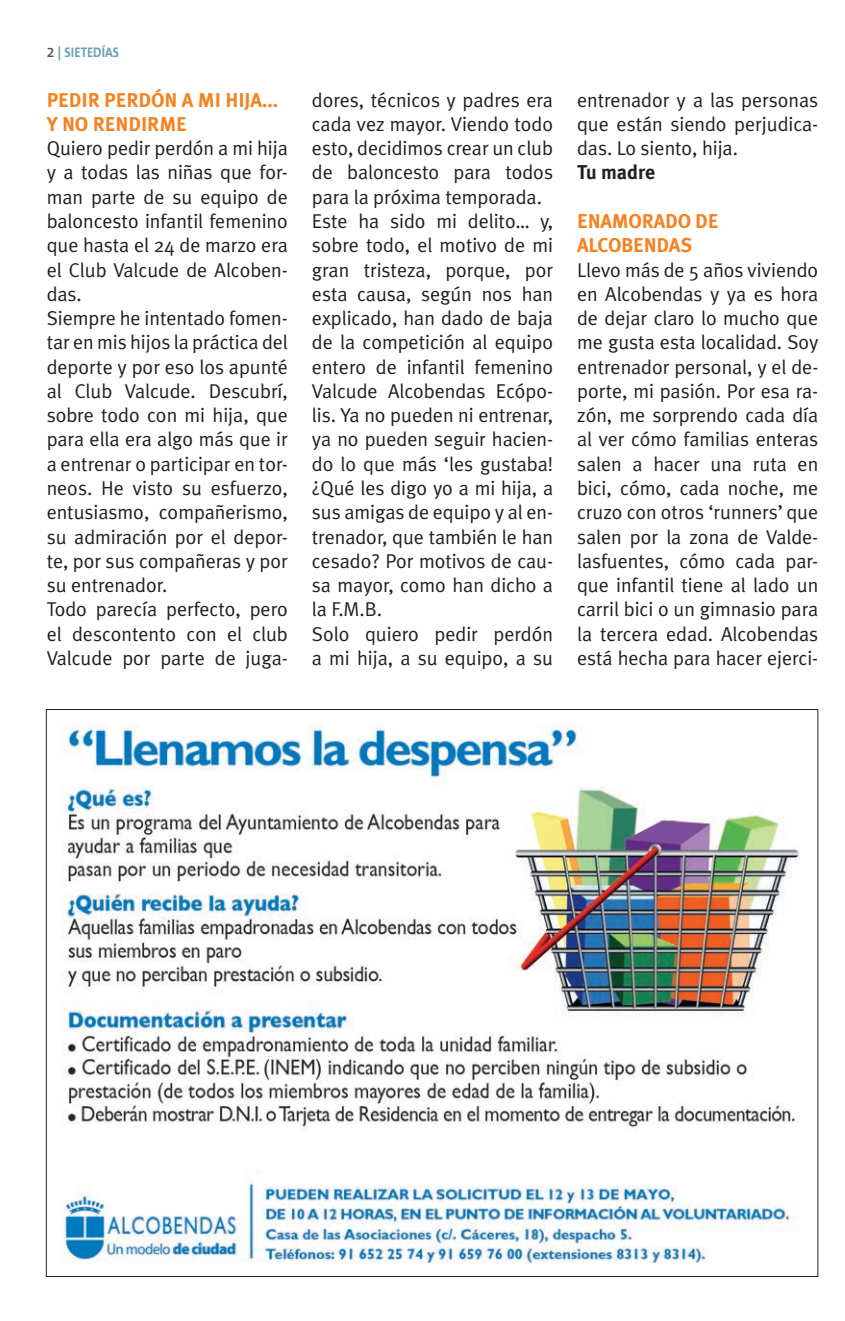
<style>
.page{position:relative;width:845px;height:1321px;background:#fff}
.page>*{position:absolute;margin:0;border:0;box-sizing:border-box;transform-origin:0 0}
.t1{font:20px/24.2px "Meta Plus Normal";letter-spacing:-.005em;color:#231f20}
.t2{font:700 20px/24.2px "Meta Plus";letter-spacing:-.005em;color:#f58220}
.t3{font:700 20px "Meta Plus";letter-spacing:-.005em;color:#231f20}
.t4{font:700 14px "The Sans B7";color:#64a0b4}
.s1{font-family:"The Sans B6";font-weight:600;color:#475354}
</style>
<div class="page">
<img style="left:61px;top:724px;width:739px;height:540px">
<p class="t4" style="left:47px;top:45px;width:74px"><span class="s1">2</span> | SIETEDÍAS</p>
<p class="t2" style="left:47px;top:87px;width:233px">PEDIR PERDÓN A MI HIJA...<br>Y NO RENDIRME</p>
<p class="t1" style="left:47px;top:136px;width:243px">Quiero pedir perdón a mi hija y a todas las niñas que for&shy;man parte de su equipo de baloncesto infantil femenino que hasta el 24 de marzo era el Club Valcude de Alcoben&shy;das.<br>Siempre he intentado fomen&shy;tar en mis hijos la práctica del deporte y por eso los apunté al Club Valcude. Descubrí, sobre todo con mi hija, que para ella era algo más que ir a entrenar o participar en tor&shy;neos. He visto su esfuerzo, entusiasmo, compañerismo, su admiración por el depor&shy;te, por sus compañeras y por su entrenador.<br>Todo parecía perfecto, pero el descontento con el club<br>Valcude por parte de juga-</p>
<p class="t1" style="left:312px;top:87px;width:243px">dores, técnicos y padres era cada vez mayor. Viendo todo esto, decidimos crear un club de baloncesto para todos para la próxima temporada.<br>Este ha sido mi delito… y, sobre todo, el motivo de mi gran tristeza, porque, por esta causa, según nos han explicado, han dado de baja de la competición al equipo entero de infantil femenino<br>Valcude Alcobendas Ecópo&shy;lis. Ya no pueden ni entrenar, ya no pueden seguir hacien&shy;do lo que más ‘les gustaba! ¿Qué les digo yo a mi hija, a sus amigas de equipo y al en&shy;trenador, que también le han cesado? Por motivos de cau&shy;sa mayor, como han dicho a la F.M.B.<br>Solo quiero pedir perdón a mi hija, a su equipo, a su</p>
<p class="t1" style="left:577px;top:87px;width:242px;text-align:justify">entrenador y a las personas que están siendo perjudica&shy;das. Lo siento, hija.</p>
<p class="t3" style="left:577px;top:161px;width:79px">Tu madre</p>
<p class="t2" style="left:577px;top:209px;width:143px">ENAMORADO DE<br>ALCOBENDAS</p>
<p class="t1" style="left:577px;top:257px;width:243px;text-align:justify">Llevo más de 5 años viviendo en Alcobendas y ya es hora de dejar claro lo mucho que me gusta esta localidad. Soy entrenador personal, y el de&shy;porte, mi pasión. Por esa ra&shy;zón, me sorprendo cada día al ver cómo familias enteras salen a hacer una ruta en bici, cómo, cada noche, me cruzo con otros ‘runners’ que salen por la zona de Valde&shy;lasfuentes, cómo cada par&shy;que infantil tiene al lado un carril bici o un gimnasio para la tercera edad. Alcobendas está hecha para hacer ejerci-</p>
</div>
